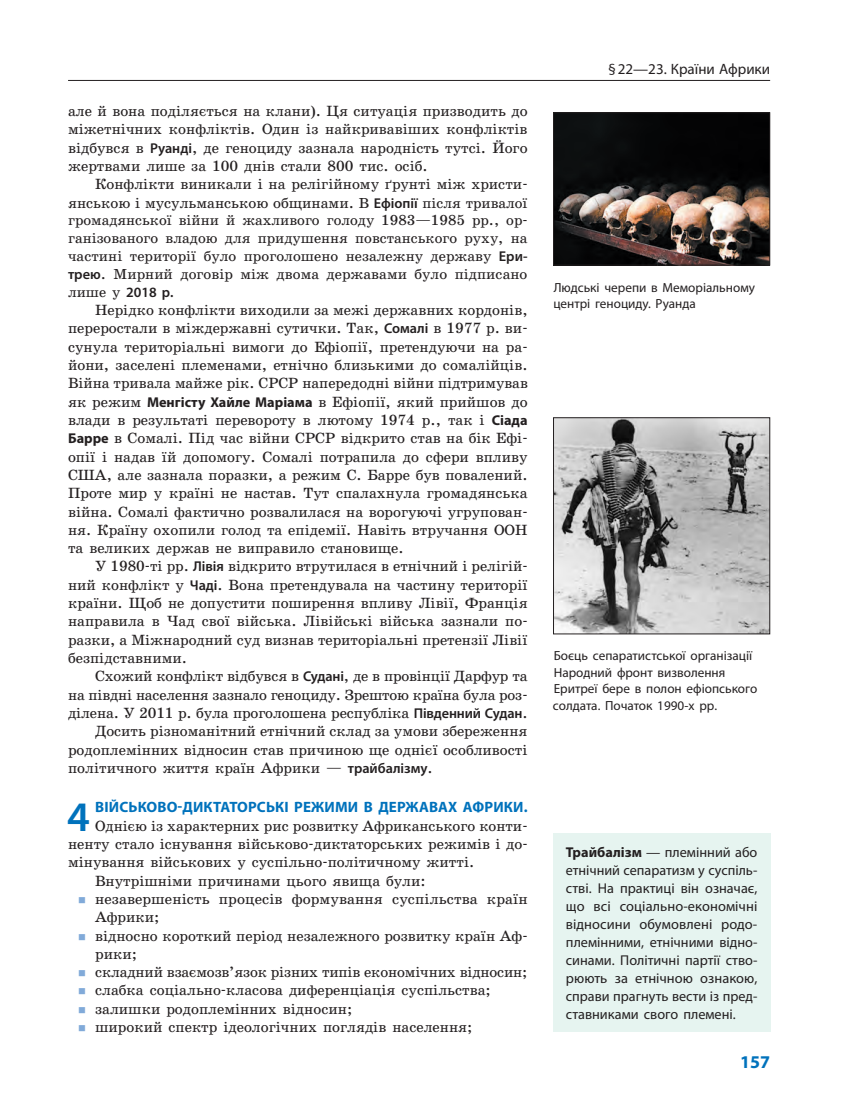
<style>
.page{position:relative;width:851px;height:1106px;background:#fff}
.page>*{position:absolute;margin:0;border:0;box-sizing:border-box;transform-origin:0 0}
.t1{font:600 42.15px "Myriad Pro";color:#0072bc}
.t2{font:700 18px "Myriad Pro";color:#0072bc}
.t3{font:15px/18.3px "School Book C";color:#231f20;text-align:justify}
.t4{font:700 15px "Myriad Pro";letter-spacing:.095em;color:#0072bc}
.t5{font:15px "Myriad Pro";color:#231f20}
.t6{font:14.7px/17.7px "School Book C";color:#231f20;text-align:justify}
.t7{font:14.25px/18px "Myriad Pro";color:#231f20;text-align:justify}
.t8{font:600 14.25px "Myriad Pro";color:#231f20}
.t9{font:13.2px/16.5px "Myriad Pro";color:#231f20}
.s1{font-family:"Myriad Pro";font-weight:600;font-size:14.25px}
.s2{font-size:14.7px}
.s3{font-family:"School Book C";font-weight:400;font-size:14.7px}
.s4{font-family:"Myriad Pro";font-weight:700;font-size:14.25px}
.s5{font-weight:700}
</style>
<div class="page">
<hr style="left:68px;top:80px;width:702px;height:1px;background:#231f20">
<img style="left:555px;top:419px;width:213px;height:213px">
<div style="left:553px;top:417px;width:217px;height:217px;border:1px solid #231f20"></div>
<img style="left:555px;top:114px;width:213px;height:149px">
<div style="left:553px;top:112px;width:217px;height:153px;border:1px solid #231f20"></div>
<div style="left:553px;top:833px;width:217px;height:198px;background:#e6f4f0"></div>
<p class="t3" style="left:68px;top:102px;width:461px">але й вона поділяється на клани). Ця ситуація призводить до міжетнічних конфліктів. Один із найкривавіших конфліктів відбувся в <span class="s1">Руанді</span>, де геноциду зазнала народність тутсі. Його жертвами лише за 100 днів стали 800 тис. осіб.</p>
<p class="t3" style="left:68px;top:175px;width:461px;text-align:right">Конфлікти виникали і на релігійному ґрунті між христи&shy;янською і мусульманською общинами. <span class="s2">В</span> <span class="s1">Ефіопії</span> <span class="s2">після тривалої</span></p>
<p class="t6" style="left:68px;top:212px;width:461px">громадянської війни й жахливого голоду 1983—1985 рр., ор&shy;ганізованого владою для придушення повстанського руху, на частині території було проголошено незалежну державу <span class="s1">Ери&shy;трею</span>. Мирний договір між двома державами було підписано</p>
<p class="t8" style="left:68px;top:283px;width:107px"><span class="s3">лише у</span> 2018 р.</p>
<p class="t3" style="left:68px;top:301px;width:461px;text-indent:27px">Нерідко конфлікти виходили за межі державних кордонів, переростали в міждержавні сутички. Так, <span class="s1">Сомалі</span> в 1977 р. ви&shy;сунула територіальні вимоги до Ефіопії, претендуючи на ра&shy;йони, заселені племенами, етнічно близькими до сомалійців.<br>Війна тривала майже рік. СРСР напередодні війни підтримував як режим <span class="s4">Менгісту Хайле Маріама</span> в Ефіопії, який прийшов до влади в результаті перевороту в лютому 1974 р., так і <span class="s4">Сіада Барре</span> в Сомалі. Під час війни СРСР відкрито став на бік Ефі&shy;опії і надав їй допомогу. Сомалі потрапила до сфери впливу США, але зазнала поразки, а режим С. Барре був повалений.<br>Проте мир у країні не настав. Тут спалахнула громадянська війна. Сомалі фактично розвалилася на ворогуючі угрупован&shy;ня. Країну охопили голод та епідемії. Навіть втручання ООН та великих держав не виправило становище.</p>
<p class="t3" style="left:68px;top:557px;width:461px;text-indent:27px">У 1980-ті рр. <span class="s1">Лівія</span> відкрито втрутилася в етнічний і релігій&shy;ний конфлікт у <span class="s1">Чаді</span>. Вона претендувала на частину території країни. Щоб не допустити поширення впливу Лівії, Франція направила в Чад свої війська. Лівійські війська зазнали по&shy;разки, а Міжнародний суд визнав територіальні претензії Лівії безпідставними.</p>
<p class="t3" style="left:95px;top:667px;width:434px">Схожий конфлікт відбувся в <span class="s1">Судані</span>, де в провінції Дарфур та</p>
<p class="t3" style="left:68px;top:685px;width:461px">на півдні населення зазнало геноциду. Зрештою країна була роз-</p>
<p class="t3" style="left:68px;top:704px;width:461px">ділена. У 2011 р. була проголошена республіка <span class="s1">Південний Судан</span>.</p>
<p class="t3" style="left:95px;top:722px;width:433px">Досить різноманітний етнічний склад за умови збереження</p>
<p class="t3" style="left:68px;top:740px;width:461px">родоплемінних відносин став причиною ще однієї особливості</p>
<p class="t3" style="left:68px;top:758px;width:366px">політичного життя країн Африки — <span class="s1">трайбалізму</span>.</p>
<h1 class="t1" style="left:67px;top:789px;width:24px">4</h1>
<p class="t4" style="left:95px;top:797px;width:434px">Військово-диктаторські режими в державах Африки.</p>
<p class="t3" style="left:95px;top:816px;width:434px">Однією із характерних рис розвитку Африканського конти-</p>
<p class="t3" style="left:68px;top:835px;width:461px">ненту стало існування військово-диктаторських режимів і до-</p>
<p class="t3" style="left:68px;top:853px;width:408px">мінування військових у суспільно-політичному житті.</p>
<p class="t3" style="left:95px;top:871px;width:332px">Внутрішніми причинами цього явища були:</p>
<p class="t3" style="left:95px;top:890px;width:434px">незавершеність процесів формування суспільства країн</p>
<p class="t3" style="left:95px;top:908px;width:66px">Африки;</p>
<p class="t3" style="left:95px;top:926px;width:434px">відносно короткий період незалежного розвитку країн Аф-</p>
<p class="t3" style="left:95px;top:944px;width:43px">рики;</p>
<p class="t3" style="left:95px;top:963px;width:434px">складний взаємозв’язок різних типів економічних відносин;</p>
<p class="t3" style="left:95px;top:981px;width:397px">слабка соціально-класова диференціація суспільства;</p>
<p class="t3" style="left:95px;top:999px;width:259px">залишки родоплемінних відносин;</p>
<p class="t3" style="left:95px;top:1018px;width:379px">широкий спектр ідеологічних поглядів населення;</p>
<p class="t5" style="left:608px;top:60px;width:163px">§22—23. Країни Африки</p>
<p class="t9" style="left:553px;top:279px;width:203px">Людські черепи в Меморіальному центрі геноциду. Руанда</p>
<p class="t9" style="left:553px;top:647px;width:206px">Боєць сепаратистської організації<br>Народний фронт визволення<br>Еритреї бере в полон ефіопського солдата. Початок 1990-х рр.</p>
<p class="t7" style="left:566px;top:842px;width:193px"><span class="s5">Трайбалізм</span> — племінний або етнічний сепаратизм у суспіль&shy;стві. На практиці він означає, що всі соціально-економічні відносини обумовлені родо&shy;племінними, етнічними відно&shy;синами. Політичні партії ство&shy;рюють за етнічною ознакою, справи прагнуть вести із пред&shy;ставниками свого племені.</p>
<p class="t2" style="left:740px;top:1049px;width:31px">157</p>
</div>
